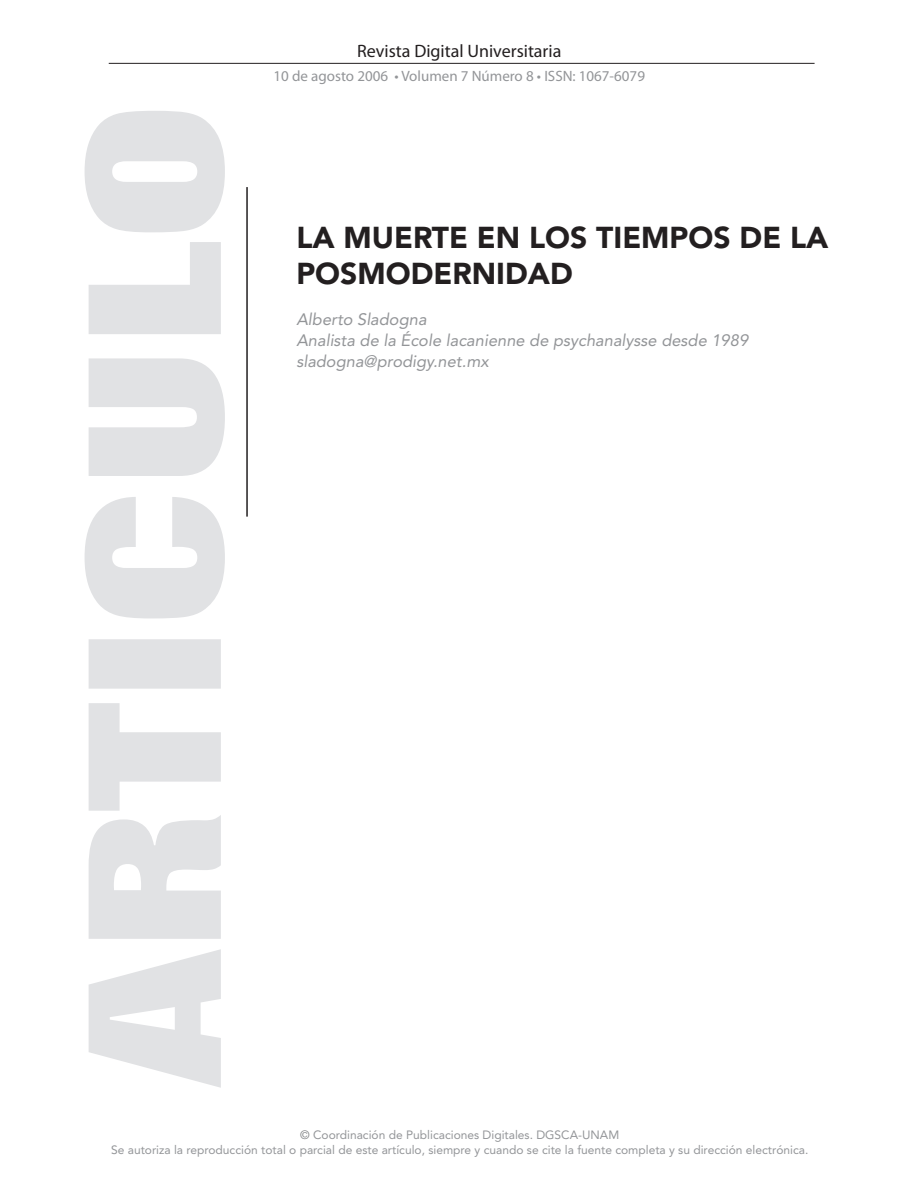
<style>
.page{position:relative;width:918px;height:1188px;background:#fff}
.page>*{position:absolute;margin:0;border:0;box-sizing:border-box;transform-origin:0 0}
.t1{font:900 30px/36px "Avenir";color:#231f20}
.t2{font:500 18px "Folio";color:#231f20}
.t3{font:italic 16.5px/21px "Avenir";color:#939598}
.t4{font:500 15px "Folio";color:#939598}
.t5{font:12px/15px "Avenir";color:#939598;text-align:center}
.s1{color:#808285}
</style>
<div class="page">
<hr style="left:109px;top:63px;width:706px;height:1px;background:#231f20">
<svg style="left:85px;top:111px;width:140px;height:977px;fill:#e1e2e4"></svg>
<hr style="left:246px;top:187px;width:2px;height:330px;background:#231f20">
<h2 class="t2" style="left:357px;top:41px;width:206px">Revista Digital Universitaria</h2>
<p class="t4" style="left:274px;top:68px;width:373px">10 de agosto 2006 • Volumen 7 Número 8 • ISSN: 1067-6079</p>
<h1 class="t1" style="left:296px;top:219px;width:534px">LA MUERTE EN LOS TIEMPOS DE LA<br>POSMODERNIDAD</h1>
<h3 class="t3" style="left:296px;top:308px;width:453px">Alberto Sladogna<br>Analista de la École lacanienne de psychanalysse desde 1989 sladogna@prodigy.net.mx</h3>
<p class="t5" style="left:111px;top:1127px;width:699px"><span class="s1">©</span> Coordinación de Publicaciones Digitales. DGSCA-UNAM<br>Se autoriza la reproducción total o parcial de este artículo, siempre y cuando se cite la fuente completa y su dirección electrónica.</p>
</div>
